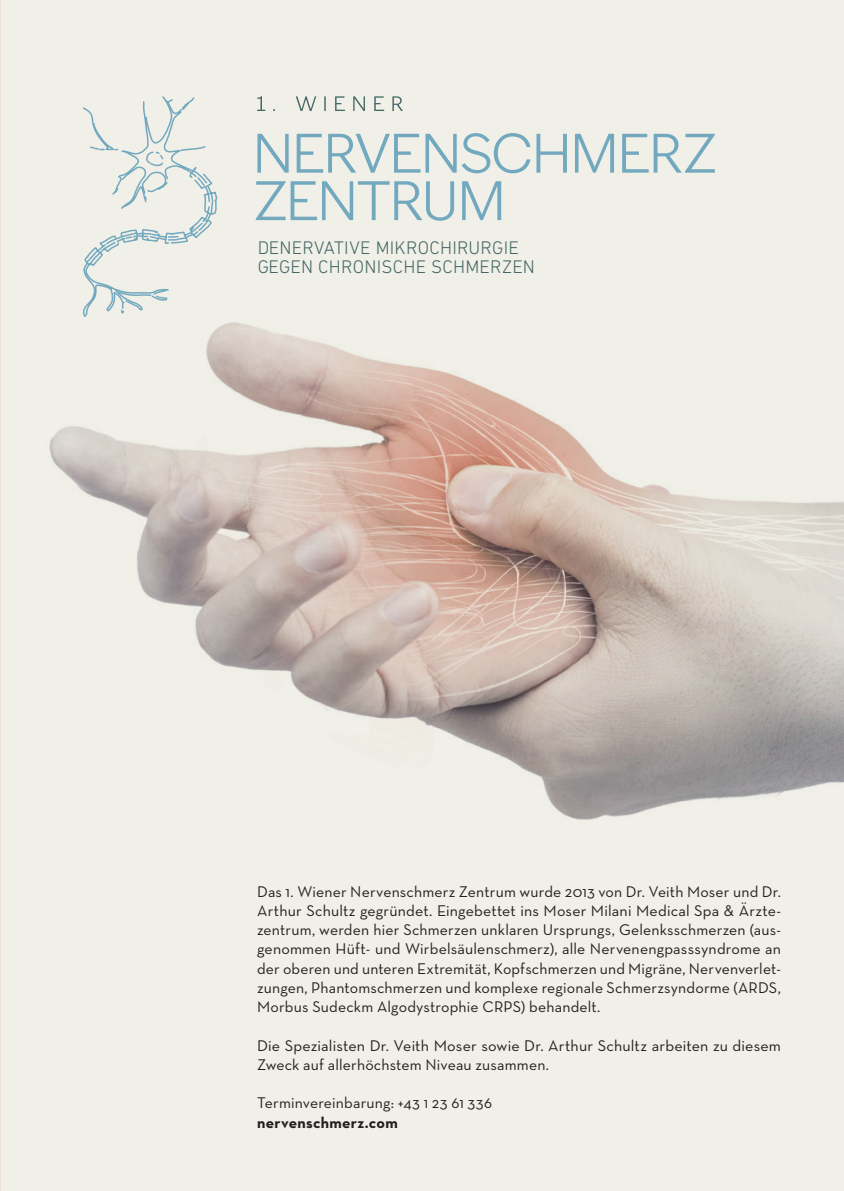
<style>
.page{position:relative;width:844px;height:1191px;background:#fff}
.page>*{position:absolute;margin:0;border:0;box-sizing:border-box;transform-origin:0 0}
.t1{font:300 18.55px/18.6px "DIN Next LT Pro";letter-spacing:.015em;color:#486e6f}
.t2{font:15.75px/19.2px "Neutra Text";letter-spacing:.01em;color:#231f20;text-align:justify}
.t3{font:700 15.75px "Neutra Text";letter-spacing:.015em;color:#231f20}
</style>
<div class="page">
<div style="left:0;top:0;width:843px;height:1191px;background:#f0efe8"></div>
<svg style="left:257px;top:96px;width:8px;height:15px"></svg>
<svg style="left:296px;top:96px;width:20px;height:15px"></svg>
<svg style="left:324px;top:96px;width:1px;height:15px"></svg>
<svg style="left:335px;top:96px;width:10px;height:15px"></svg>
<svg style="left:353px;top:96px;width:12px;height:15px"></svg>
<svg style="left:374px;top:96px;width:10px;height:15px"></svg>
<svg style="left:392px;top:96px;width:11px;height:15px"></svg>
<svg style="left:257px;top:134px;width:31px;height:39px"></svg>
<svg style="left:296px;top:133px;width:234px;height:40px"></svg>
<svg style="left:536px;top:134px;width:30px;height:39px"></svg>
<svg style="left:575px;top:134px;width:39px;height:39px"></svg>
<svg style="left:622px;top:134px;width:92px;height:39px"></svg>
<svg style="left:255px;top:181px;width:199px;height:40px"></svg>
<svg style="left:462px;top:181px;width:39px;height:39px"></svg>
<svg style="left:83px;top:96px;width:135px;height:189px"></svg>
<img style="left:49px;top:285px;width:794px;height:535px">
<p class="t1" style="left:257px;top:239px;width:279px">DENERVATIVE MIKROCHIRURGIE<br>GEGEN CHRONISCHE SCHMERZEN</p>
<p class="t2" style="left:257px;top:881px;width:525px">Das 1. Wiener Nervenschmerz Zentrum wurde 2013 von Dr. Veith Moser und Dr.<br>Arthur Schultz gegründet. Eingebettet ins Moser Milani Medical Spa &amp; Ärzte&shy;zentrum, werden hier Schmerzen unklaren Ursprungs, Gelenksschmerzen (aus&shy;genommen Hüft- und Wirbelsäulenschmerz), alle Nervenengpasssyndrome an der oberen und unteren Extremität, Kopfschmerzen und Migräne, Nervenverlet&shy;zungen, Phantomschmerzen und komplexe regionale Schmerzsyndorme (ARDS, Morbus Sudeckm Algodystrophie CRPS) behandelt.</p>
<p class="t2" style="left:257px;top:1035px;width:525px">Die Spezialisten Dr. Veith Moser sowie Dr. Arthur Schultz arbeiten zu diesem<br>Zweck auf allerhöchstem Niveau zusammen.</p>
<p class="t2" style="left:257px;top:1093px;width:236px">Terminvereinbarung: +43 1 23 61 336</p>
<p class="t3" style="left:257px;top:1112px;width:142px">nervenschmerz.com</p>
</div>
